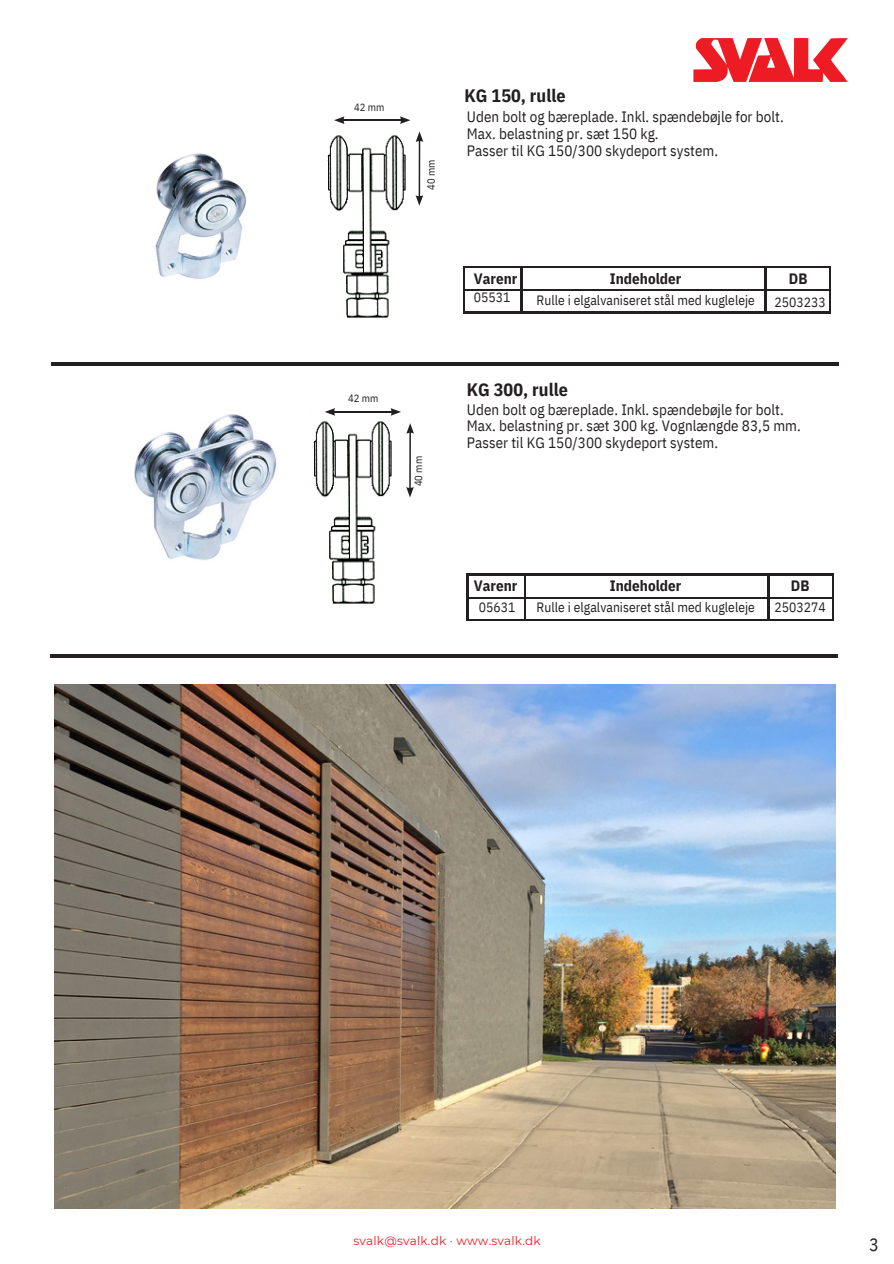
<style>
.page{position:relative;width:894px;height:1264px;background:#fff}
.page>*{position:absolute;margin:0;border:0;box-sizing:border-box;transform-origin:0 0}
.t1{font:700 18px "IBM Plex Sans Cond";letter-spacing:.005em;color:#231f20}
.t2{font:18px "IBM Plex Sans Cond";color:#231f20}
.t3{font:15px/17px "IBM Plex Sans Cond";letter-spacing:.005em;color:#231f20}
.t4{font:700 15px "IBM Plex Sans Cond";letter-spacing:.005em;color:#231f20}
.t5{font:13.5px "IBM Plex Sans Cond";letter-spacing:.005em;color:#231f20}
.t6{font:12px "Montserrat";letter-spacing:.015em;color:#ed1c24}
.t7{font:10.5px "IBM Plex Sans Cond";letter-spacing:.005em;color:#231f20}
</style>
<div class="page">
<hr style="left:463px;top:266px;width:58px;height:2px;background:#231f20">
<hr style="left:521px;top:266px;width:244px;height:2px;background:#231f20">
<hr style="left:765px;top:266px;width:65px;height:2px;background:#231f20">
<hr style="left:764px;top:268px;width:2px;height:21px;background:#231f20">
<hr style="left:828px;top:268px;width:2px;height:21px;background:#231f20">
<hr style="left:463px;top:289px;width:58px;height:2px;background:#231f20">
<svg style="left:463px;top:268px;width:1px;height:43px"></svg>
<hr style="left:521px;top:289px;width:244px;height:2px;background:#231f20">
<svg style="left:521px;top:268px;width:1px;height:43px"></svg>
<hr style="left:765px;top:289px;width:65px;height:2px;background:#231f20">
<hr style="left:764px;top:291px;width:2px;height:20px;background:#231f20">
<hr style="left:828px;top:291px;width:2px;height:20px;background:#231f20">
<hr style="left:463px;top:311px;width:58px;height:2px;background:#231f20">
<hr style="left:521px;top:311px;width:244px;height:2px;background:#231f20">
<hr style="left:765px;top:311px;width:65px;height:2px;background:#231f20">
<img style="left:327px;top:116px;width:84px;height:203px">
<img style="left:155px;top:153px;width:92px;height:126px">
<img style="left:134px;top:414px;width:143px;height:147px">
<img style="left:313px;top:412px;width:79px;height:193px">
<hr style="left:51px;top:362px;width:787px;height:3px;background:#231f20">
<hr style="left:466px;top:574px;width:59px;height:1px;background:#231f20">
<hr style="left:466px;top:575px;width:2px;height:22px;background:#231f20">
<hr style="left:525px;top:574px;width:243px;height:1px;background:#231f20">
<hr style="left:768px;top:574px;width:65px;height:1px;background:#231f20">
<hr style="left:767px;top:575px;width:2px;height:22px;background:#231f20">
<hr style="left:831px;top:575px;width:2px;height:22px;background:#231f20">
<hr style="left:466px;top:597px;width:59px;height:1px;background:#231f20">
<hr style="left:466px;top:598px;width:2px;height:21px;background:#231f20">
<hr style="left:525px;top:597px;width:243px;height:1px;background:#231f20">
<svg style="left:524px;top:575px;width:1px;height:44px"></svg>
<hr style="left:768px;top:597px;width:65px;height:1px;background:#231f20">
<hr style="left:767px;top:598px;width:2px;height:21px;background:#231f20">
<hr style="left:831px;top:598px;width:2px;height:21px;background:#231f20">
<hr style="left:466px;top:619px;width:59px;height:1px;background:#231f20">
<hr style="left:525px;top:619px;width:243px;height:1px;background:#231f20">
<hr style="left:768px;top:619px;width:65px;height:1px;background:#231f20">
<img style="left:54px;top:684px;width:781px;height:524px">
<hr style="left:342px;top:119px;width:60px;height:2px;background:#231f20">
<svg style="left:334px;top:116px;width:10px;height:8px"></svg>
<svg style="left:400px;top:116px;width:10px;height:8px"></svg>
<hr style="left:418px;top:140px;width:2px;height:57px;background:#231f20">
<svg style="left:415px;top:131px;width:8px;height:11px"></svg>
<svg style="left:415px;top:195px;width:8px;height:11px"></svg>
<hr style="left:333px;top:411px;width:60px;height:1px;background:#231f20">
<svg style="left:324px;top:408px;width:11px;height:8px"></svg>
<svg style="left:390px;top:408px;width:11px;height:8px"></svg>
<hr style="left:409px;top:431px;width:2px;height:58px;background:#231f20">
<svg style="left:406px;top:423px;width:8px;height:11px"></svg>
<svg style="left:406px;top:487px;width:8px;height:10px"></svg>
<hr style="left:51px;top:654px;width:786px;height:3px;background:#231f20">
<svg style="left:693px;top:38px;width:154px;height:44px"></svg>
<p class="t7" style="left:354px;top:100px;width:32px">42 mm</p>
<p class="t7" style="left:424px;top:190px;width:32px;rotate:-90deg">40 mm</p>
<p class="t1" style="left:464px;top:83px;width:103px">KG 150, rulle</p>
<p class="t3" style="left:466px;top:108px;width:318px">Uden bolt og bæreplade. Inkl. spændebøjle for bolt.</p>
<p class="t3" style="left:466px;top:125px;width:193px">Max. belastning pr. sæt 150 kg.</p>
<p class="t3" style="left:466px;top:142px;width:253px">Passer til KG 150/300 skydeport system.</p>
<p class="t7" style="left:348px;top:391px;width:32px">42 mm</p>
<p class="t7" style="left:411px;top:486px;width:32px;rotate:-90deg">40 mm</p>
<p class="t4" style="left:473px;top:269px;width:45px">Varenr</p>
<p class="t5" style="left:473px;top:288px;width:38px">05531</p>
<p class="t4" style="left:609px;top:269px;width:73px">Indeholder</p>
<p class="t5" style="left:536px;top:291px;width:220px">Rulle i elgalvaniseret stål med kugleleje</p>
<p class="t4" style="left:788px;top:269px;width:20px">DB</p>
<p class="t5" style="left:774px;top:293px;width:53px">2503233</p>
<p class="t1" style="left:466px;top:377px;width:103px">KG 300, rulle</p>
<p class="t3" style="left:466px;top:400px;width:335px">Uden bolt og bæreplade. Inkl. spændebøjle for bolt.<br>Max. belastning pr. sæt 300 kg. Vognlængde 83,5 mm.<br>Passer til KG 150/300 skydeport system.</p>
<p class="t4" style="left:473px;top:576px;width:45px">Varenr</p>
<p class="t5" style="left:478px;top:598px;width:38px">05631</p>
<p class="t4" style="left:609px;top:576px;width:73px">Indeholder</p>
<p class="t5" style="left:536px;top:598px;width:220px">Rulle i elgalvaniseret stål med kugleleje</p>
<p class="t4" style="left:790px;top:576px;width:20px">DB</p>
<p class="t5" style="left:774px;top:598px;width:53px">2503274</p>
<p class="t6" style="left:353px;top:1233px;width:189px">svalk@svalk.dk · www.svalk.dk</p>
<p class="t2" style="left:868px;top:1232px;width:11px">3</p>
</div>
